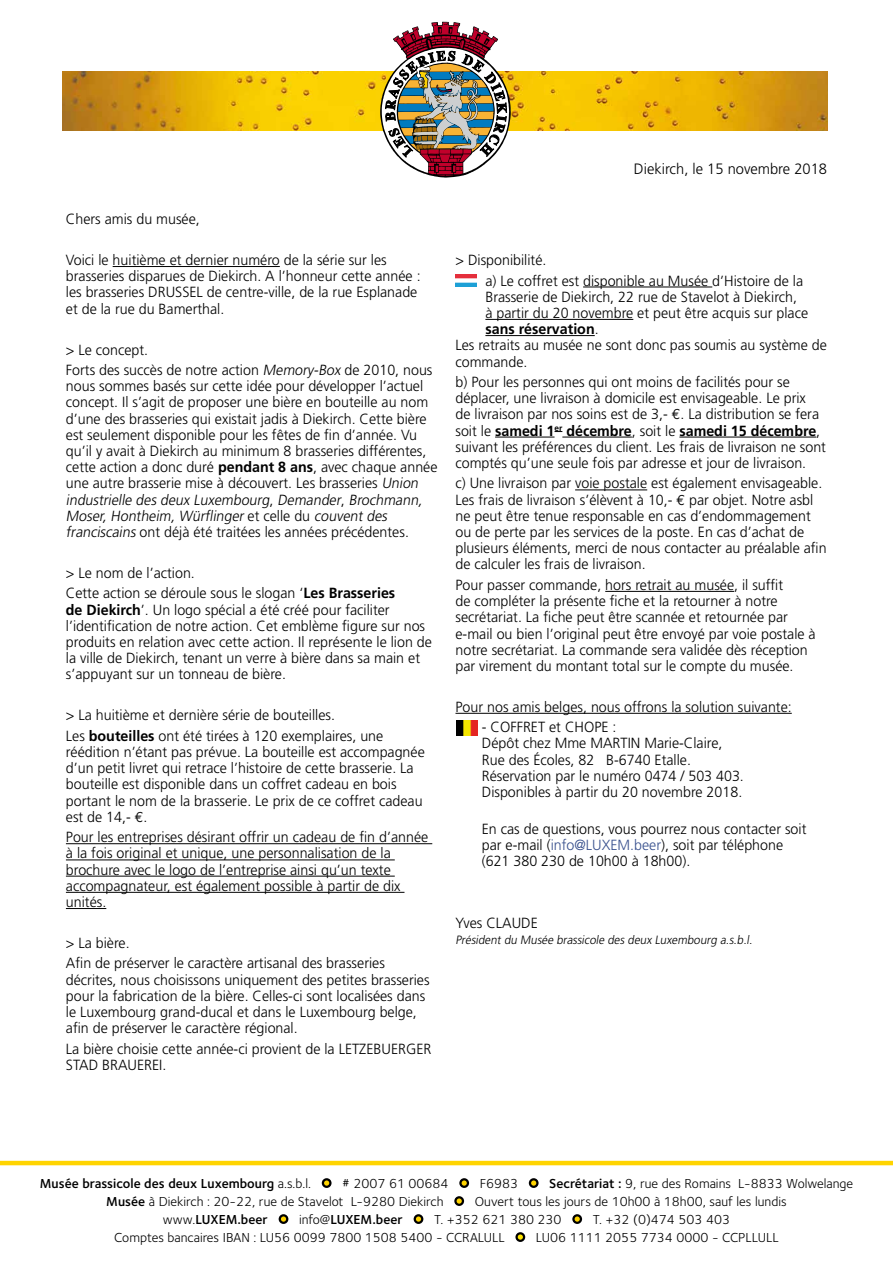
<style>
.page{position:relative;width:893px;height:1263px;background:#fff}
.page>*{position:absolute;margin:0;border:0;box-sizing:border-box;transform-origin:0 0}
.t1{font:300 15px "Frutiger";color:#000}
.t2{font:300 14.7px/16.2px "Frutiger";color:#000}
.t3{font:700 14.7px "Frutiger";color:#000}
.t4{font:13.5px "Foundry Sterling Book CE";color:#000}
.t5{font:13.5px "Foundry Sterling Demi CE";color:#000}
.t6{font:italic 300 12px "Frutiger";color:#000}
.s1{font-style:italic}
.s2{font-weight:700}
.s3{font-family:"Euro Mono";font-weight:400}
.s4{font-weight:300}
.s5{color:#39518e}
.s6{font-family:"Foundry Sterling Book CE"}
.s7{font-family:"Foundry Sterling Demi CE"}
</style>
<div class="page">
<img style="left:62px;top:71px;width:765px;height:60px">
<svg style="left:380px;top:22px;width:131px;height:156px"></svg>
<hr style="left:113px;top:266px;width:167px;height:1px;background:#000">
<hr style="left:66px;top:843px;width:366px;height:1px;background:#000">
<hr style="left:66px;top:859px;width:329px;height:1px;background:#000">
<hr style="left:66px;top:876px;width:329px;height:1px;background:#000">
<hr style="left:66px;top:892px;width:338px;height:1px;background:#000">
<hr style="left:66px;top:908px;width:40px;height:1px;background:#000">
<hr style="left:583px;top:287px;width:129px;height:1px;background:#000">
<hr style="left:485px;top:319px;width:148px;height:1px;background:#000">
<hr style="left:485px;top:335px;width:110px;height:1px;background:#000">
<hr style="left:495px;top:437px;width:59px;height:1px;background:#000">
<hr style="left:562px;top:437px;width:70px;height:1px;background:#000">
<hr style="left:679px;top:437px;width:137px;height:1px;background:#000">
<hr style="left:575px;top:489px;width:72px;height:1px;background:#000">
<hr style="left:605px;top:591px;width:129px;height:1px;background:#000">
<hr style="left:455px;top:713px;width:337px;height:1px;background:#000">
<img style="left:456px;top:274px;width:21px;height:13px">
<img style="left:457px;top:721px;width:21px;height:14px">
<div style="left:323px;top:1179px;width:7px;height:8px;background:#ffd400;border-radius:50%"></div>
<div style="left:322px;top:1178px;width:10px;height:10px;border:2px solid #000;border-radius:50%"></div>
<div style="left:460px;top:1179px;width:8px;height:8px;background:#ffd400;border-radius:50%"></div>
<div style="left:459px;top:1178px;width:10px;height:10px;border:2px solid #000;border-radius:50%"></div>
<div style="left:530px;top:1179px;width:7px;height:8px;background:#ffd400;border-radius:50%"></div>
<div style="left:529px;top:1178px;width:10px;height:10px;border:2px solid #000;border-radius:50%"></div>
<div style="left:455px;top:1197px;width:8px;height:8px;background:#ffd400;border-radius:50%"></div>
<div style="left:454px;top:1196px;width:10px;height:10px;border:2px solid #000;border-radius:50%"></div>
<div style="left:280px;top:1215px;width:7px;height:8px;background:#ffd400;border-radius:50%"></div>
<div style="left:279px;top:1214px;width:9px;height:10px;border:2px solid #000;border-radius:50%"></div>
<div style="left:415px;top:1215px;width:7px;height:8px;background:#ffd400;border-radius:50%"></div>
<div style="left:414px;top:1214px;width:9px;height:10px;border:2px solid #000;border-radius:50%"></div>
<div style="left:573px;top:1215px;width:8px;height:8px;background:#ffd400;border-radius:50%"></div>
<div style="left:572px;top:1214px;width:10px;height:10px;border:2px solid #000;border-radius:50%"></div>
<div style="left:517px;top:1233px;width:7px;height:8px;background:#ffe500;border-radius:50%"></div>
<div style="left:515px;top:1232px;width:10px;height:10px;border:2px solid #000;border-radius:50%"></div>
<hr style="left:0;top:1161px;width:893px;height:4px;background:#ffd400">
<p class="t2" style="left:66px;top:211px;width:135px">Chers amis du musée,</p>
<p class="t2" style="left:66px;top:252px;width:356px">Voici le huitième et dernier numéro de la série sur les brasseries disparues de Diekirch. A l’honneur cette année : les brasseries DRUSSEL de centre-ville, de la rue Esplanade et de la rue du Bamerthal.</p>
<p class="t2" style="left:66px;top:339px;width:368px;line-height:20.4px">&gt; Le concept.<br>Forts des succès de notre action <span class="s1">Memory-Box</span> de 2010, nous</p>
<p class="t2" style="left:66px;top:378px;width:373px">nous sommes basés sur cette idée pour développer l’actuel concept. Il s’agit de proposer une bière en bouteille au nom d’une des brasseries qui existait jadis à Diekirch. Cette bière est seulement disponible pour les fêtes de fin d’année. Vu qu’il y avait à Diekirch au minimum 8 brasseries différentes, cette action a donc duré <span class="s2">pendant 8 ans</span>, avec chaque année une autre brasserie mise à découvert. Les brasseries <span class="s1">Union industrielle des deux Luxembourg</span>, <span class="s1">Demander</span>, <span class="s1">Brochmann, Moser, Hontheim, Würflinger</span> e t c e l l e d u <span class="s1">couvent des franciscains</span> ont déjà été traitées les années précédentes.</p>
<p class="t2" style="left:66px;top:563px;width:331px;line-height:20.4px">&gt; Le nom de l’action.<br>Cette action se déroule sous le slogan ‘<span class="s2">Les Brasseries</span></p>
<p class="t2" style="left:66px;top:601px;width:368px"><span class="s2">de Diekirch</span>’. Un logo spécial a été créé pour faciliter l’identification de notre action. Cet emblème figure sur nos produits en relation avec cette action. Il représente le lion de la ville de Diekirch, tenant un verre à bière dans sa main et s’appuyant sur un tonneau de bière.</p>
<p class="t2" style="left:66px;top:705px;width:319px;line-height:20.4px">&gt; La huitième et dernière série de bouteilles.<br>Les <span class="s2">bouteilles</span> ont été tirées à 120 exemplaires, une</p>
<p class="t2" style="left:66px;top:744px;width:360px">réédition n’étant pas prévue. La bouteille est accompagnée d’un petit livret qui retrace l’histoire de cette brasserie. La bouteille est disponible dans un coffret cadeau en bois portant le nom de la brasserie. Le prix de ce coffret cadeau est de 14,- <span class="s3">€</span>.</p>
<p class="t2" style="left:66px;top:829px;width:364px">Pour les entreprises désirant offrir un cadeau de fin d’année à la fois original et unique, une personnalisation de la brochure avec le logo de l’entreprise ainsi qu’un texte accompagnateur, est également possible à partir de dix unités.</p>
<p class="t2" style="left:66px;top:933px;width:320px;line-height:20.4px">&gt; La bière.<br>Afin de préserver le caractère artisanal des brasseries</p>
<p class="t2" style="left:66px;top:971px;width:365px">décrites, nous choisissons uniquement des petites brasseries pour la fabrication de la bière. Celles-ci sont localisées dans le Luxembourg grand-ducal et dans le Luxembourg belge, afin de préserver le caractère régional.</p>
<p class="t2" style="left:66px;top:1040px;width:367px">La bière choisie cette année-ci provient de la LETZEBUERGER<br>STAD BRAUEREI.</p>
<p class="t1" style="left:634px;top:161px;width:195px">Diekirch, le 15 novembre 2018</p>
<p class="t2" style="left:485px;top:250px;width:319px;line-height:20.4px;text-indent:-30px">&gt; Disponibilité.<br>a) Le coffret est disponible au Musée d’Histoire de la</p>
<p class="t2" style="left:485px;top:288px;width:313px">Brasserie de Diekirch, 22 rue de Stavelot à Diekirch,</p>
<p class="t2" style="left:485px;top:305px;width:324px">à partir du 20 novembre et peut être acquis sur place</p>
<p class="t3" style="left:485px;top:320px;width:115px">sans réservation<span class="s4">.</span></p>
<p class="t2" style="left:455px;top:337px;width:373px">Les retraits au musée ne sont donc pas soumis au système de</p>
<p class="t2" style="left:455px;top:353px;width:74px">commande.</p>
<p class="t2" style="left:455px;top:374px;width:372px">b) Pour les personnes qui ont moins de facilités pour se déplacer, une livraison à domicile est envisageable. Le prix<br>de livraison par nos soins est de 3,- <span class="s3">€</span>. La distribution se fera soit le <span class="s2">samedi 1</span><sup>er</sup> <span class="s2">décembre</span>, soit le <span class="s2">samedi 15 décembre</span>, suivant les préférences du client. Les frais de livraison ne sont comptés qu’une seule fois par adresse et jour de livraison.</p>
<p class="t2" style="left:455px;top:475px;width:373px">c) Une livraison par voie postale est également envisageable.<br>Les frais de livraison s’élèvent à 10,- <span class="s3">€</span> par objet. Notre asbl ne peut être tenue responsable en cas d’endommagement ou de perte par les services de la poste. En cas d’achat de plusieurs éléments, merci de nous contacter au préalable afin de calculer les frais de livraison.</p>
<p class="t2" style="left:455px;top:577px;width:362px">Pour passer commande, hors retrait au musée, il suffit<br>de compléter la présente fiche et la retourner à notre secrétariat. La fiche peut être scannée et retournée par e-mail ou bien l’original peut être envoyé par voie postale à notre secrétariat. La commande sera validée dès réception par virement du montant total sur le compte du musée.</p>
<p class="t2" style="left:455px;top:699px;width:338px">Pour nos amis belges, nous offrons la solution suivante:</p>
<p class="t2" style="left:482px;top:719px;width:264px">- COFFRET et CHOPE :<br>Dépôt chez Mme MARTIN Marie-Claire, Rue des Écoles, 82 B-6740 Etalle.<br>Réservation par le numéro 0474 / 503 403.<br>Disponibles à partir du 20 novembre 2018.</p>
<p class="t2" style="left:482px;top:820px;width:326px">En cas de questions, vous pourrez nous contacter soit par e-mail (<span class="s5">info@LUXEM.beer</span>), soit par téléphone (621 380 230 de 10h00 à 18h00).</p>
<p class="t2" style="left:455px;top:914px;width:84px">Yves CLAUDE</p>
<p class="t6" style="left:455px;top:933px;width:301px">Président du Musée brassicole des deux Luxembourg a.s.b.l.</p>
<p class="t5" style="left:40px;top:1175px;width:273px">Musée brassicole des deux Luxembourg <span class="s6">a.s.b.l.</span></p>
<p class="t4" style="left:342px;top:1175px;width:108px"># 2007 61 00684</p>
<p class="t4" style="left:480px;top:1175px;width:40px">F6983</p>
<p class="t4" style="left:549px;top:1175px;width:305px"><span class="s7">Secrétariat :</span> 9, rue des Romains L-8833 Wolwelange</p>
<p class="t4" style="left:106px;top:1193px;width:339px"><span class="s7">Musée</span> à Diekirch : 20-22, rue de Stavelot L-9280 Diekirch</p>
<p class="t4" style="left:475px;top:1193px;width:313px">Ouvert tous les jours de 10h00 à 18h00, sauf les lundis</p>
<p class="t5" style="left:163px;top:1211px;width:107px"><span class="s6">www.</span>LUXEM.beer</p>
<p class="t5" style="left:299px;top:1211px;width:105px"><span class="s6">info@</span>LUXEM.beer</p>
<p class="t4" style="left:434px;top:1211px;width:129px">T. +352 621 380 230</p>
<p class="t4" style="left:593px;top:1211px;width:139px">T. +32 (0)474 503 403</p>
<p class="t4" style="left:114px;top:1229px;width:392px">Comptes bancaires IBAN : LU56 0099 7800 1508 5400 - CCRALULL</p>
<p class="t4" style="left:536px;top:1229px;width:244px">LU06 1111 2055 7734 0000 - CCPLLULL</p>
</div>
